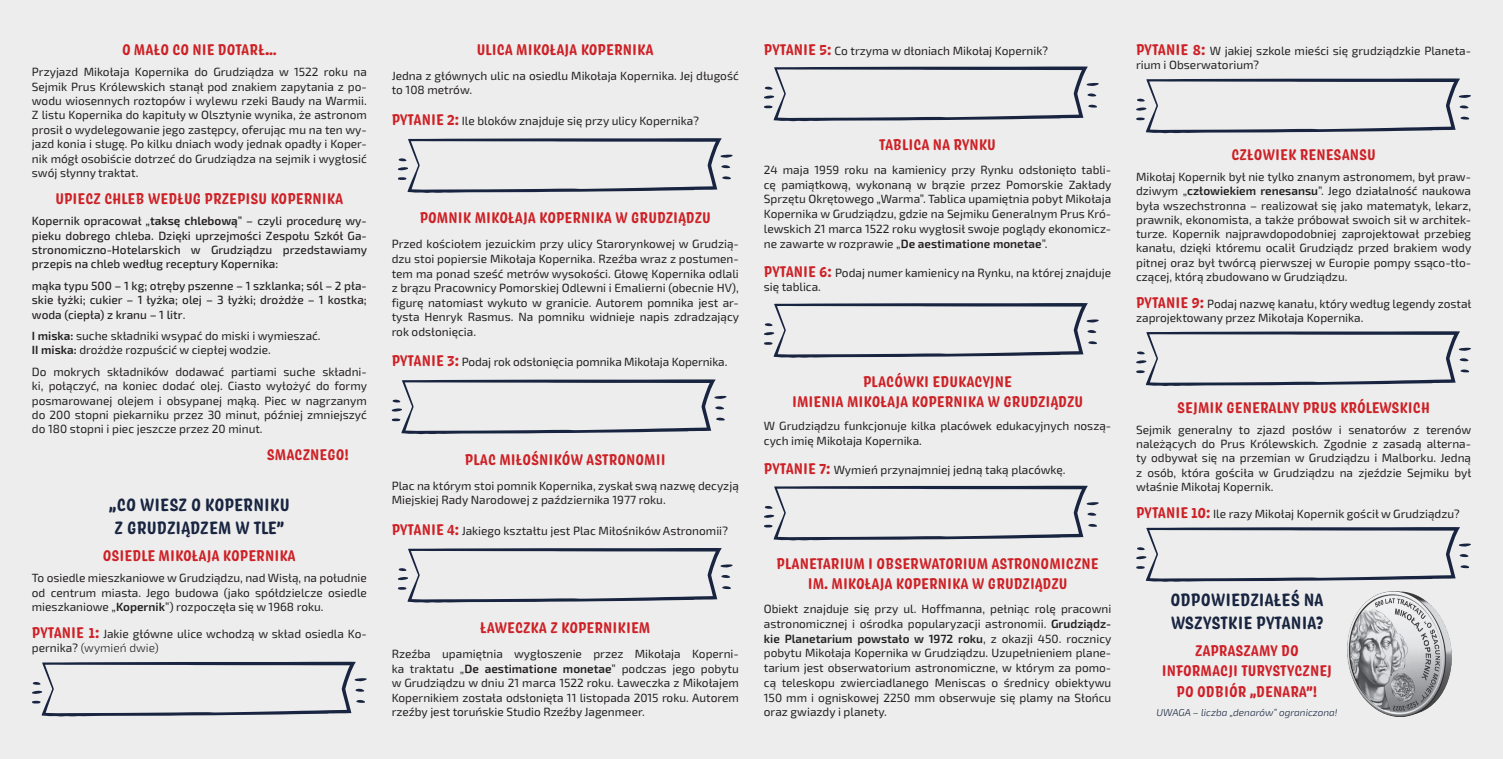
<style>
.page{position:relative;width:1503px;height:759px;background:#fff}
.page>*{position:absolute;margin:0;border:0;box-sizing:border-box;transform-origin:0 0}
.t1{font:700 18.75px/22.6px "Coniferous";color:#182440}
.t2{font:700 16.25px/20px "Coniferous";color:#cd2127;text-align:center}
.t3{font:700 16.25px/20.1px "Coniferous";color:#cf2029;text-align:center}
.t4{font:11.88px/14.4px "Exo 2";color:#231f20;text-align:justify}
.t5{font:500 11.88px/14.4px "Exo 2";color:#231f20;text-align:justify}
.t6{font:italic 300 10px "Exo 2";color:#182440}
.s1{font-weight:600}
.s2{font-weight:400}
.s3{font-family:"Coniferous";font-weight:700;font-size:16.25px;color:#cd2127}
.s4{font-weight:300}
</style>
<div class="page">
<div style="left:0;top:0;width:1502px;height:758px;background:#ecedec"></div>
<svg style="left:32px;top:661px;width:335px;height:55px"></svg>
<svg style="left:398px;top:138px;width:334px;height:55px"></svg>
<svg style="left:392px;top:379px;width:334px;height:55px"></svg>
<svg style="left:398px;top:548px;width:334px;height:54px"></svg>
<svg style="left:764px;top:66px;width:334px;height:55px"></svg>
<svg style="left:764px;top:303px;width:334px;height:55px"></svg>
<svg style="left:764px;top:485px;width:334px;height:55px"></svg>
<svg style="left:1136px;top:78px;width:334px;height:55px"></svg>
<svg style="left:1136px;top:331px;width:334px;height:55px"></svg>
<svg style="left:1136px;top:527px;width:334px;height:54px"></svg>
<img style="left:1347px;top:591px;width:104px;height:125px">
<h2 class="t2" style="left:122px;top:39px;width:156px">O MAŁO CO NIE DOTARŁ…</h2>
<p class="t4" style="left:32px;top:65px;width:336px">Przyjazd Mikołaja Kopernika do Grudziądza w 1522 roku na Sejmik Prus Królewskich stanął pod znakiem zapytania z po&shy;wodu wiosennych roztopów i wylewu rzeki Baudy na Warmii.<br>Z listu Kopernika do kapituły w Olsztynie wynika, że astronom prosił o wydelegowanie jego zastępcy, oferując mu na ten wy&shy;jazd konia i sługę. Po kilku dniach wody jednak opadły i Koper&shy;nik mógł osobiście dotrzeć do Grudziądza na sejmik i wygłosić swój słynny traktat.</p>
<h2 class="t2" style="left:55px;top:187px;width:289px">UPIECZ CHLEB WEDŁUG PRZEPISU KOPERNIKA</h2>
<p class="t5" style="left:32px;top:214px;width:337px">Kopernik opracował „<span class="s1">taksę chlebową</span>” – czyli procedurę wy&shy;pieku dobrego chleba. Dzięki uprzejmości Zespołu Szkół Ga&shy;stronomiczno-Hotelarskich w Grudziądzu przedstawiamy przepis na chleb według receptury Kopernika:</p>
<p class="t5" style="left:32px;top:278px;width:336px">mąka typu 500 – 1 kg; otręby pszenne – 1 szklanka; sól – 2 pła&shy;skie łyżki; cukier – 1 łyżka; olej – 3 łyżki; drożdże – 1 kostka; woda (ciepła) z kranu – 1 litr<span class="s2">.</span></p>
<p class="t4" style="left:32px;top:329px;width:290px"><span class="s1">I miska:</span> suche składniki wsypać do miski i wymieszać.<br><span class="s1">II miska:</span> drożdże rozpuścić w ciepłej wodzie.</p>
<p class="t4" style="left:32px;top:364px;width:337px">Do mokrych składników dodawać partiami suche składni&shy;ki, połączyć, na koniec dodać olej. Ciasto wyłożyć do formy posmarowanej olejem i obsypanej mąką. Piec w nagrzanym do 200 stopni piekarniku przez 30 minut, później zmniejszyć do 180 stopni i piec jeszcze przez 20 minut.</p>
<h2 class="t2" style="left:267px;top:444px;width:84px">SMACZNEGO!</h2>
<h1 class="t1" style="left:109px;top:493px;width:182px">„CO WIESZ O KOPERNIKU<br>Z GRUDZIĄDZEM W TLE”</h1>
<h2 class="t2" style="left:103px;top:544px;width:194px">OSIEDLE MIKOŁAJA KOPERNIKA</h2>
<p class="t4" style="left:32px;top:571px;width:336px">To osiedle mieszkaniowe w Grudziądzu, nad Wisłą, na południe od centrum miasta. Jego budowa (jako spółdzielcze osiedle mieszkaniowe „<span class="s1">Kopernik</span>”) rozpoczęła się w 1968 roku.</p>
<p class="t4" style="left:32px;top:626px;width:336px"><span class="s3">PYTANIE 1:</span> Jakie główne ulice wchodzą w skład osiedla Ko&shy;pernika? <span class="s4">(wymień dwie)</span></p>
<h2 class="t2" style="left:477px;top:39px;width:178px">ULICA MIKOŁAJA KOPERNIKA</h2>
<p class="t4" style="left:392px;top:69px;width:349px">Jedna z głównych ulic na osiedlu Mikołaja Kopernika. Jej długość to 108 metrów.</p>
<p class="t4" style="left:392px;top:114px;width:309px"><span class="s3">PYTANIE 2:</span> Ile bloków znajduje się przy ulicy Kopernika?</p>
<h2 class="t2" style="left:420px;top:207px;width:292px">POMNIK MIKOŁAJA KOPERNIKA W GRUDZIĄDZU</h2>
<p class="t4" style="left:392px;top:237px;width:349px">Przed kościołem jezuickim przy ulicy Starorynkowej w Grudzią&shy;dzu stoi popiersie Mikołaja Kopernika. Rzeźba wraz z postumen&shy;tem ma ponad sześć metrów wysokości. Głowę Kopernika odlali z brązu Pracownicy Pomorskiej Odlewni i Emalierni (obecnie HV), figurę natomiast wykuto w granicie. Autorem pomnika jest ar&shy;tysta Henryk Rasmus. Na pomniku widnieje napis zdradzający rok odsłonięcia.</p>
<p class="t4" style="left:392px;top:355px;width:337px"><span class="s3">PYTANIE 3:</span> Podaj rok odsłonięcia pomnika Mikołaja Kopernika.</p>
<h2 class="t2" style="left:465px;top:448px;width:202px">PLAC MIŁOŚNIKÓW ASTRONOMII</h2>
<p class="t4" style="left:392px;top:478px;width:349px">Plac na którym stoi pomnik Kopernika, zyskał swą nazwę decyzją<br>Miejskiej Rady Narodowej z października 1977 roku.</p>
<p class="t4" style="left:392px;top:523px;width:338px"><span class="s3">PYTANIE 4:</span> Jakiego kształtu jest Plac Miłośników Astronomii?</p>
<h2 class="t2" style="left:480px;top:616px;width:172px">ŁAWECZKA Z KOPERNIKIEM</h2>
<p class="t4" style="left:392px;top:646px;width:349px">Rzeźba upamiętnia wygłoszenie przez Mikołaja Koperni&shy;ka traktatu „<span class="s1">De aestimatione monetae</span>” podczas jego pobytu w Grudziądzu w dniu 21 marca 1522 roku. Ławeczka z Mikołajem Kopernikiem została odsłonięta 11 listopada 2015 roku. Autorem rzeźby jest toruńskie Studio Rzeźby Jagenmeer.</p>
<p class="t4" style="left:764px;top:44px;width:286px"><span class="s3">PYTANIE 5:</span> Co trzyma w dłoniach Mikołaj Kopernik?</p>
<p class="t4" style="left:1136px;top:44px;width:336px"><span class="s3">PYTANIE 8:</span> W jakiej szkole mieści się grudziądzkie Planeta&shy;rium i Obserwatorium?</p>
<h2 class="t2" style="left:879px;top:134px;width:118px">TABLICA NA RYNKU</h2>
<p class="t4" style="left:764px;top:162px;width:349px;line-height:14.8px">24 maja 1959 roku na kamienicy przy Rynku odsłonięto tabli&shy;cę pamiątkową, wykonaną w brązie przez Pomorskie Zakłady Sprzętu Okrętowego „Warma”. Tablica upamiętnia pobyt Mikołaja Kopernika w Grudziądzu, gdzie na Sejmiku Generalnym Prus Kró&shy;lewskich 21 marca 1522 roku wygłosił swoje poglądy ekonomicz&shy;ne zawarte w rozprawie „<span class="s1">De aestimatione monetae</span>”.</p>
<p class="t4" style="left:764px;top:265px;width:349px;line-height:14.8px"><span class="s3">PYTANIE 6:</span> Podaj numer kamienicy na Rynku, na której znajduje się tablica.</p>
<h2 class="t2" style="left:792px;top:370px;width:293px">PLACÓWKI EDUKACYJNE<br>IMIENIA MIKOŁAJA KOPERNIKA W GRUDZIĄDZU</h2>
<p class="t4" style="left:764px;top:419px;width:349px;line-height:14.8px">W Grudziądzu funkcjonuje kilka placówek edukacyjnych noszą&shy;cych imię Mikołaja Kopernika.</p>
<p class="t4" style="left:764px;top:462px;width:303px"><span class="s3">PYTANIE 7:</span> Wymień przynajmniej jedną taką placówkę.</p>
<h2 class="t2" style="left:776px;top:553px;width:324px">PLANETARIUM I OBSERWATORIUM ASTRONOMICZNE<br>IM. MIKOŁAJA KOPERNIKA W GRUDZIĄDZU</h2>
<p class="t4" style="left:764px;top:601px;width:349px;line-height:14.8px">Obiekt znajduje się przy ul. Hoffmanna, pełniąc rolę pracowni astronomicznej i ośrodka popularyzacji astronomii. <span class="s1">Grudziądz&shy;kie Planetarium powstało w 1972 roku</span>, z okazji 450. rocznicy pobytu Mikołaja Kopernika w Grudziądzu. Uzupełnieniem plane&shy;tarium jest obserwatorium astronomiczne, w którym za pomo&shy;cą teleskopu zwierciadlanego Meniscas o średnicy obiektywu 150 mm i ogniskowej 2250 mm obserwuje się plamy na Słońcu oraz gwiazdy i planety.</p>
<h2 class="t2" style="left:1231px;top:144px;width:146px">CZŁOWIEK RENESANSU</h2>
<p class="t4" style="left:1136px;top:170px;width:337px">Mikołaj Kopernik był nie tylko znanym astronomem, był praw&shy;dziwym „<span class="s1">człowiekiem renesansu</span>”. Jego działalność naukowa była wszechstronna – realizował się jako matematyk, lekarz, prawnik, ekonomista, a także próbował swoich sił w architek&shy;turze. Kopernik najprawdopodobniej zaprojektował przebieg kanału, dzięki któremu ocalił Grudziądz przed brakiem wody pitnej oraz był twórcą pierwszej w Europie pompy ssąco-tło&shy;czącej, którą zbudowano w Grudziądzu.</p>
<p class="t4" style="left:1136px;top:296px;width:337px"><span class="s3">PYTANIE 9:</span> Podaj nazwę kanału, który według legendy został zaprojektowany przez Mikołaja Kopernika.</p>
<h2 class="t2" style="left:1177px;top:396px;width:254px">SEJMIK GENERALNY PRUS KRÓLEWSKICH</h2>
<p class="t4" style="left:1136px;top:422px;width:337px">Sejmik generalny to zjazd posłów i senatorów z terenów należących do Prus Królewskich. Zgodnie z zasadą alterna&shy;ty odbywał się na przemian w Grudziądzu i Malborku. Jedną z osób, która gościła w Grudziądzu na zjeździe Sejmiku był właśnie Mikołaj Kopernik.</p>
<p class="t4" style="left:1136px;top:506px;width:325px"><span class="s3">PYTANIE 10:</span> Ile razy Mikołaj Kopernik gościł w Grudziądzu?</p>
<h1 class="t1" style="left:1170px;top:587px;width:155px;line-height:23.1px">ODPOWIEDZIAŁEŚ NA<br>WSZYSTKIE PYTANIA?</h1>
<h2 class="t3" style="left:1161px;top:639px;width:172px">ZAPRASZAMY DO<br>INFORMACJI TURYSTYCZNEJ<br>PO ODBIÓR „DENARA”!</h2>
<p class="t6" style="left:1156px;top:706px;width:182px">UWAGA – liczba „denarów” ograniczona!</p>
</div>
